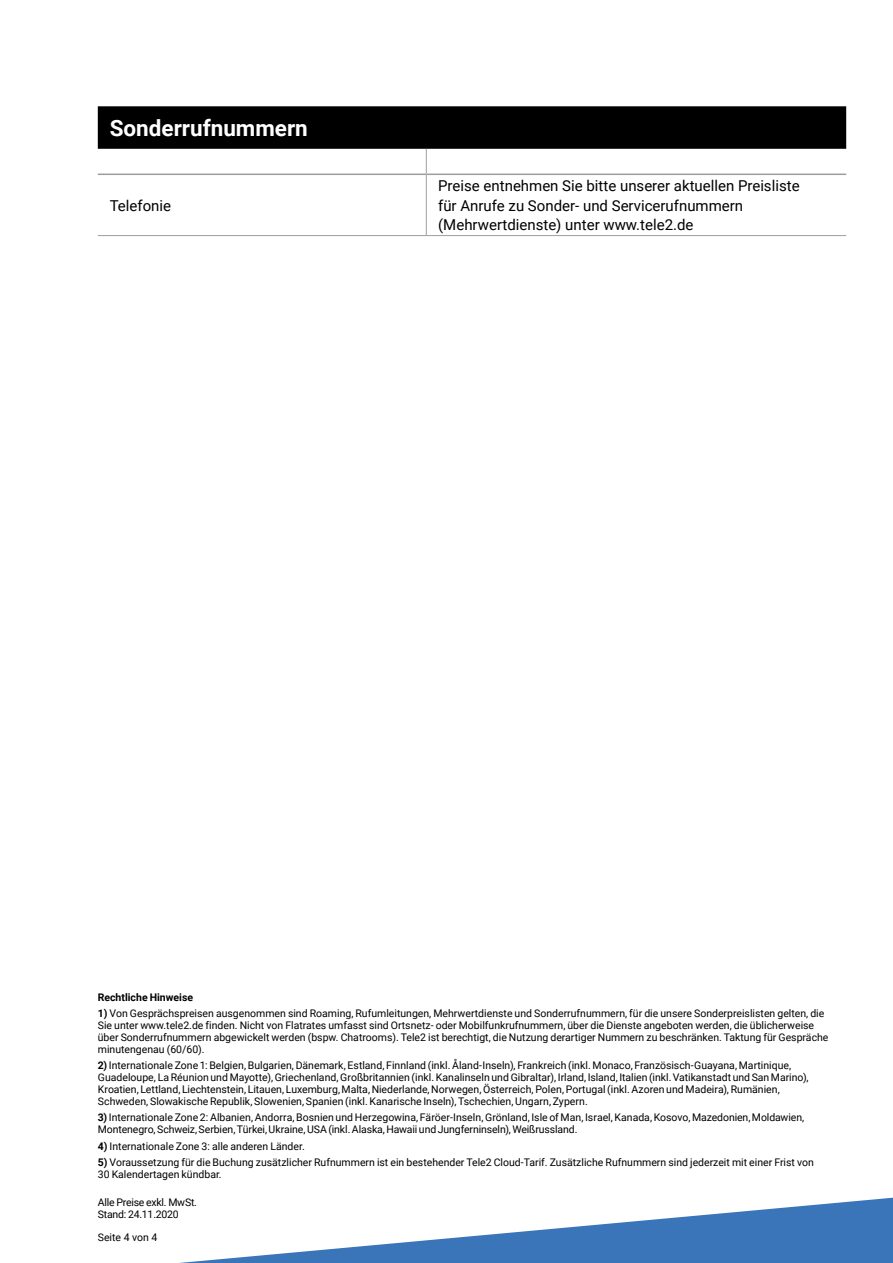
<style>
.page{position:relative;width:893px;height:1263px;background:#fff}
.page>*{position:absolute;margin:0;border:0;box-sizing:border-box;transform-origin:0 0}
.t1{font:700 22.5px "Roboto";color:#fff}
.t2{font:15px/19.5px "Roboto";color:#000}
.t3{font:10.5px/12px "Roboto";color:#000}
.t4{font:10.5px/12px "Roboto";letter-spacing:-.02em;color:#000}
.t5{font:700 10.5px "Roboto";color:#000}
.s1{font-weight:700}
</style>
<div class="page">
<svg style="left:179px;top:1197px;width:714px;height:66px"></svg>
<hr style="left:98px;top:235px;width:328px;height:1px;background:#9c9d9d">
<svg style="left:98px;top:106px;width:748px;height:68px"></svg>
<hr style="left:426px;top:175px;width:1px;height:60px;background:#9c9d9d">
<hr style="left:98px;top:174px;width:328px;height:1px;background:#9c9d9d">
<hr style="left:426px;top:174px;width:420px;height:1px;background:#9c9d9d">
<hr style="left:426px;top:235px;width:420px;height:1px;background:#9c9d9d">
<h1 class="t1" style="left:110px;top:112px;width:200px">Sonderrufnummern</h1>
<h2 class="t2" style="left:110px;top:195px;width:63px">Telefonie</h2>
<h2 class="t2" style="left:438px;top:175px;width:363px">Preise entnehmen Sie bitte unserer aktuellen Preisliste für Anrufe zu Sonder- und Servicerufnummern (Mehrwertdienste) unter www.tele2.de</h2>
<p class="t5" style="left:98px;top:989px;width:97px">Rechtliche Hinweise</p>
<p class="t3" style="left:98px;top:1007px;width:732px"><span class="s1">1)</span> Von Gesprächspreisen ausgenommen sind Roaming, Rufumleitungen, Mehrwertdienste und Sonderrufnummern, für die unsere Sonderpreislisten gelten, die Sie unter www.tele2.de finden. Nicht von Flatrates umfasst sind Ortsnetz- oder Mobilfunkrufnummern, über die Dienste angeboten werden, die üblicherweise über Sonderrufnummern abgewickelt werden (bspw. Chatrooms). Tele2 ist berechtigt, die Nutzung derartiger Nummern zu beschränken. Taktung für Gespräche minutengenau (60/60).</p>
<p class="t3" style="left:98px;top:1059px;width:712px"><span class="s1">2)</span> Internationale Zone 1: Belgien, Bulgarien, Dänemark, Estland, Finnland (inkl. Åland-Inseln), Frankreich (inkl. Monaco, Französisch-Guayana, Martinique, Guadeloupe, La Réunion und Mayotte), Griechenland, Großbritannien (inkl. Kanalinseln und Gibraltar), Irland, Island, Italien (inkl. Vatikanstadt und San Marino), Kroatien, Lettland, Liechtenstein, Litauen, Luxemburg, Malta, Niederlande, Norwegen, Österreich, Polen, Portugal (inkl. Azoren und Madeira), Rumänien, Schweden, Slowakische Republik, Slowenien, Spanien (inkl. Kanarische Inseln), Tschechien, Ungarn, Zypern.</p>
<p class="t3" style="left:98px;top:1111px;width:708px"><span class="s1">3)</span> Internationale Zone 2: Albanien, Andorra, Bosnien und Herzegowina, Färöer-Inseln, Grönland, Isle of Man, Israel, Kanada, Kosovo, Mazedonien, Moldawien,<br>Montenegro, Schweiz, Serbien, Türkei, Ukraine, USA (inkl. Alaska, Hawaii und Jungferninseln), Weißrussland.</p>
<p class="t3" style="left:98px;top:1139px;width:208px"><span class="s1">4)</span> Internationale Zone 3: alle anderen Länder.</p>
<p class="t3" style="left:98px;top:1156px;width:718px"><span class="s1">5)</span> Voraussetzung für die Buchung zusätzlicher Rufnummern ist ein bestehender Tele2 Cloud-Tarif. Zusätzliche Rufnummern sind jederzeit mit einer Frist von<br>30 Kalendertagen kündbar.</p>
<p class="t4" style="left:98px;top:1196px;width:101px">Alle Preise exkl. MwSt.<br>Stand: 24.11.2020</p>
<p class="t3" style="left:98px;top:1231px;width:61px">Seite 4 von 4</p>
</div>
